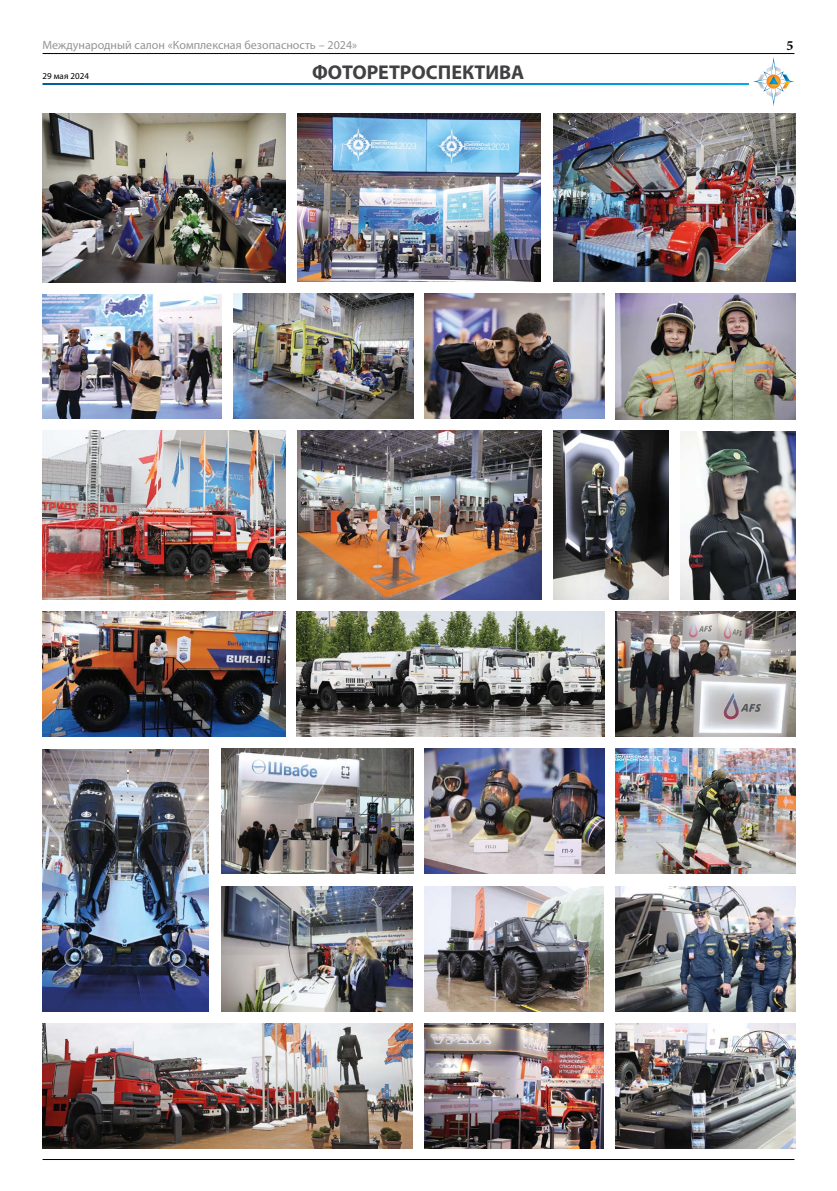
<style>
.page{position:relative;width:837px;height:1191px;background:#fff}
.page>*{position:absolute;margin:0;border:0;box-sizing:border-box;transform-origin:0 0}
.t1{font:700 20px "Myriad Pro";color:#414042}
.t2{font:700 14px "Minion Pro";color:#000}
.t3{font:12px "Myriad Pro";color:#939598}
.t4{font:9px "Myriad Pro";color:#000}
</style>
<div class="page">
<hr style="left:43px;top:53px;width:751px;height:1px;background:#000">
<svg style="left:753px;top:57px;width:41px;height:49px"></svg>
<hr style="left:43px;top:1159px;width:751px;height:1px;background:#000">
<img style="left:234px;top:294px;width:179px;height:125px">
<img style="left:42px;top:294px;width:180px;height:125px">
<img style="left:424px;top:294px;width:180px;height:125px">
<img style="left:615px;top:294px;width:179px;height:125px">
<img style="left:42px;top:1023px;width:370px;height:125px">
<img style="left:424px;top:1023px;width:179px;height:125px">
<img style="left:615px;top:1023px;width:179px;height:125px">
<img style="left:297px;top:430px;width:244px;height:169px">
<img style="left:42px;top:431px;width:243px;height:168px">
<img style="left:553px;top:430px;width:115px;height:169px">
<img style="left:680px;top:431px;width:114px;height:168px">
<img style="left:615px;top:611px;width:179px;height:125px">
<img style="left:297px;top:611px;width:307px;height:126px">
<img style="left:42px;top:611px;width:243px;height:126px">
<img style="left:221px;top:886px;width:191px;height:125px">
<img style="left:42px;top:749px;width:166px;height:262px">
<img style="left:222px;top:749px;width:191px;height:124px">
<img style="left:615px;top:749px;width:179px;height:125px">
<img style="left:424px;top:749px;width:180px;height:125px">
<img style="left:424px;top:886px;width:179px;height:125px">
<img style="left:615px;top:886px;width:179px;height:125px">
<img style="left:297px;top:113px;width:243px;height:169px">
<img style="left:42px;top:113px;width:243px;height:169px">
<img style="left:553px;top:113px;width:241px;height:169px">
<p class="t3" style="left:43px;top:37px;width:316px">Международный салон «Комплексная безопасность – 2024»</p>
<h1 class="t1" style="left:312px;top:59px;width:214px">ФОТОРЕТРОСПЕКТИВА</h1>
<p class="t4" style="left:43px;top:70px;width:48px">29 мая 2024</p>
<p class="t2" style="left:786px;top:36px;width:8px">5</p>
</div>
